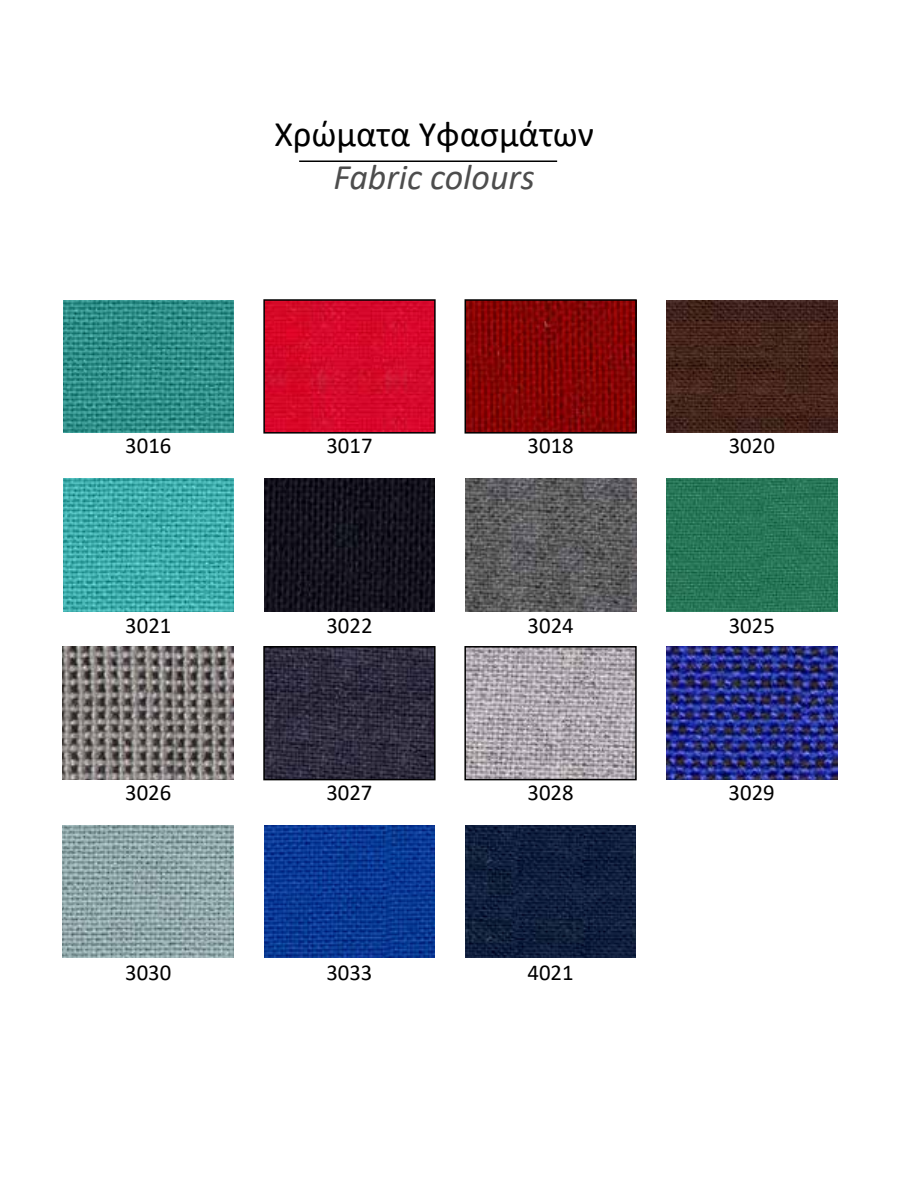
<style>
.page{position:relative;width:900px;height:1200px;background:#fff}
.page>*{position:absolute;margin:0;border:0;box-sizing:border-box;transform-origin:0 0}
.t1{font:36px "Calibri";color:#000}
.t2{font:italic 36px "Calibri";color:#4d4d4d}
.t3{font:22.8px "Calibri";color:#000}
</style>
<div class="page">
<hr style="left:299px;top:160px;width:258px;height:2px;background:#000">
<img style="left:63px;top:300px;width:171px;height:133px">
<img style="left:63px;top:647px;width:171px;height:133px">
<img style="left:63px;top:478px;width:171px;height:133px">
<img style="left:63px;top:825px;width:171px;height:133px">
<img style="left:266px;top:302px;width:167px;height:129px">
<div style="left:263px;top:299px;width:173px;height:135px;border:2px solid #000"></div>
<img style="left:266px;top:649px;width:167px;height:128px">
<div style="left:263px;top:646px;width:173px;height:134px;border:2px solid #000"></div>
<img style="left:264px;top:478px;width:171px;height:133px">
<img style="left:264px;top:825px;width:171px;height:133px">
<img style="left:468px;top:302px;width:166px;height:129px">
<div style="left:465px;top:299px;width:172px;height:135px;border:2px solid #000"></div>
<img style="left:467px;top:649px;width:167px;height:128px">
<div style="left:464px;top:646px;width:173px;height:134px;border:2px solid #000"></div>
<img style="left:465px;top:478px;width:171px;height:133px">
<img style="left:465px;top:825px;width:171px;height:133px">
<img style="left:666px;top:300px;width:171px;height:133px">
<img style="left:666px;top:647px;width:171px;height:133px">
<img style="left:666px;top:478px;width:171px;height:133px">
<h1 class="t1" style="left:274px;top:109px;width:321px">Χρώματα Υφασμάτων</h1>
<h1 class="t2" style="left:333px;top:152px;width:203px">Fabric colours</h1>
<p class="t3" style="left:125px;top:430px;width:48px">3016</p>
<p class="t3" style="left:326px;top:430px;width:48px">3017</p>
<p class="t3" style="left:528px;top:430px;width:48px">3018</p>
<p class="t3" style="left:729px;top:430px;width:48px">3020</p>
<p class="t3" style="left:125px;top:609px;width:48px">3021</p>
<p class="t3" style="left:326px;top:609px;width:48px">3022</p>
<p class="t3" style="left:528px;top:609px;width:48px">3024</p>
<p class="t3" style="left:729px;top:609px;width:48px">3025</p>
<p class="t3" style="left:125px;top:776px;width:48px">3026</p>
<p class="t3" style="left:326px;top:776px;width:48px">3027</p>
<p class="t3" style="left:527px;top:776px;width:48px">3028</p>
<p class="t3" style="left:729px;top:776px;width:48px">3029</p>
<p class="t3" style="left:125px;top:956px;width:48px">3030</p>
<p class="t3" style="left:326px;top:956px;width:48px">3033</p>
<p class="t3" style="left:527px;top:956px;width:48px">4021</p>
</div>
